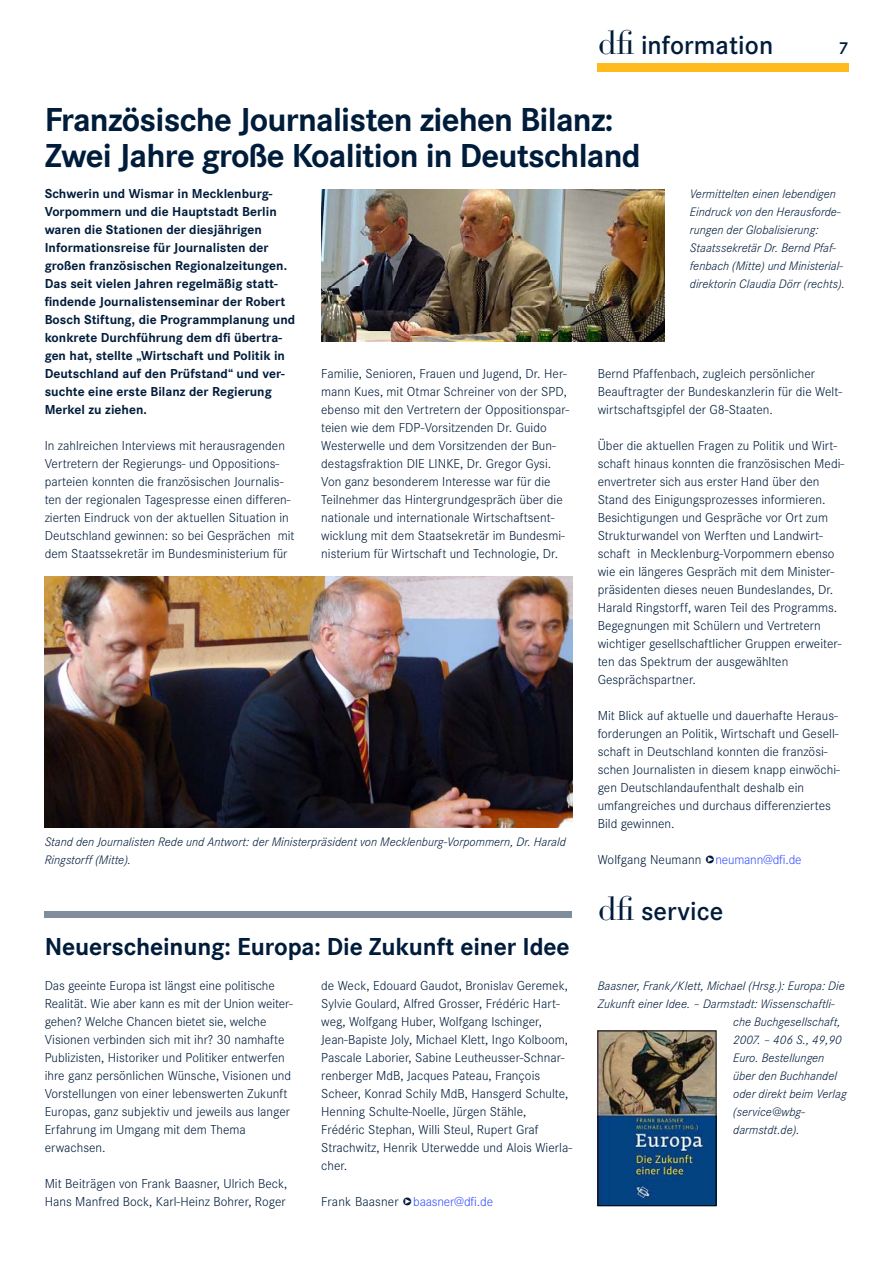
<style>
.page{position:relative;width:893px;height:1263px;background:#fff}
.page>*{position:absolute;margin:0;border:0;box-sizing:border-box;transform-origin:0 0}
.t1{font:700 34.5px/36px "Corporate S";letter-spacing:-.025em;color:#001c3b}
.t2{font:600 27px "Corporate S";letter-spacing:.005em;color:#001c3b}
.t3{font:700 25.5px "Corporate S";letter-spacing:-.005em;color:#001c3b}
.t4{font:600 18px "Corporate S";color:#001c3b}
.t5{font:300 13.5px/18px "Corporate S";letter-spacing:.005em;color:#001c3b}
.t6{font:700 13.5px/18px "Corporate S";letter-spacing:.005em;color:#001c3b}
.t7{font:300 13.5px "Corporate S";letter-spacing:.005em;color:#3751ff}
.t8{font:italic 300 12.75px/18px "Corporate S";letter-spacing:.005em;color:#001c3b}
.s1{font-family:"Bauer Bodoni";font-weight:400;font-size:33px}
.s2{color:#3751ff}
.s3{color:#001c3b}
</style>
<div class="page">
<div style="left:597px;top:63px;width:251px;height:9px;background:#ffba1d"></div>
<img style="left:45px;top:576px;width:527px;height:252px">
<img style="left:321px;top:189px;width:343px;height:153px">
<div style="left:45px;top:912px;width:527px;height:6px;background:#808d9d"></div>
<img style="left:599px;top:1033px;width:115px;height:171px">
<div style="left:597px;top:1031px;width:119px;height:175px;border:1px solid #000"></div>
<h2 class="t2" style="left:597px;top:34px;width:177px"><span class="s1">dfi</span> information</h2>
<h3 class="t4" style="left:838px;top:41px;width:11px">7</h3>
<h1 class="t1" style="left:45px;top:104px;width:597px">Französische Journalisten ziehen Bilanz:<br>Zwei Jahre große Koalition in Deutschland</h1>
<p class="t6" style="left:45px;top:186px;width:252px">Schwerin und Wismar in Mecklenburg-Vorpommern und die Hauptstadt Berlin waren die Stationen der diesjährigen Informationsreise für Journalisten der großen französischen Regionalzeitungen.<br>Das seit vielen Jahren regelmäßig statt&shy;findende Journalistenseminar der Robert Bosch Stiftung, die Programmplanung und konkrete Durchführung dem dfi übertra&shy;gen hat, stellte „Wirtschaft und Politik in Deutschland auf den Prüfstand“ und ver&shy;suchte eine erste Bilanz der Regierung Merkel zu ziehen.</p>
<p class="t5" style="left:45px;top:438px;width:251px">In zahlreichen Interviews mit herausragenden Vertretern der Regierungs- und Oppositions&shy;parteien konnten die französischen Journalis&shy;ten der regionalen Tagespresse einen differen&shy;zierten Eindruck von der aktuellen Situation in Deutschland gewinnen: so bei Gesprächen mit dem Staatssekretär im Bundesministerium für</p>
<p class="t8" style="left:690px;top:186px;width:156px">Vermittelten einen lebendigen<br>Eindruck von den Herausforde&shy;rungen der Globalisierung:<br>Staatssekretär Dr. Bernd Pfaf&shy;fenbach (Mitte) und Ministerial&shy;direktorin Claudia Dörr (rechts).</p>
<p class="t5" style="left:321px;top:366px;width:250px">Familie, Senioren, Frauen und Jugend, Dr. Her&shy;mann Kues, mit Otmar Schreiner von der SPD, ebenso mit den Vertretern der Oppositionspar&shy;teien wie dem FDP-Vorsitzenden Dr. Guido Westerwelle und dem Vorsitzenden der Bun&shy;destagsfraktion DIE LINKE, Dr. Gregor Gysi.<br>Von ganz besonderem Interesse war für die Teilnehmer das Hintergrundgespräch über die nationale und internationale Wirtschaftsent&shy;wicklung mit dem Staatsekretär im Bundesmi&shy;nisterium für Wirtschaft und Technologie, Dr.</p>
<p class="t5" style="left:597px;top:366px;width:246px">Bernd Pfaffenbach, zugleich persönlicher<br>Beauftragter der Bundeskanzlerin für die Welt&shy;wirtschaftsgipfel der G8-Staaten.</p>
<p class="t5" style="left:597px;top:438px;width:248px">Über die aktuellen Fragen zu Politik und Wirt&shy;schaft hinaus konnten die französischen Medi&shy;envertreter sich aus erster Hand über den Stand des Einigungsprozesses informieren.<br>Besichtigungen und Gespräche vor Ort zum Strukturwandel von Werften und Landwirt&shy;schaft in Mecklenburg-Vorpommern ebenso wie ein längeres Gespräch mit dem Minister&shy;präsidenten dieses neuen Bundeslandes, Dr.<br>Harald Ringstorff, waren Teil des Programms.<br>Begegnungen mit Schülern und Vertretern wichtiger gesellschaftlicher Gruppen erweiter&shy;ten das Spektrum der ausgewählten Gesprächspartner.</p>
<p class="t5" style="left:597px;top:708px;width:244px">Mit Blick auf aktuelle und dauerhafte Heraus&shy;forderungen an Politik, Wirtschaft und Gesell&shy;schaft in Deutschland konnten die französi&shy;schen Journalisten in diesem knapp einwöchi&shy;gen Deutschlandaufenthalt deshalb ein umfangreiches und durchaus differenziertes Bild gewinnen.</p>
<p class="t5" style="left:597px;top:852px;width:205px">Wolfgang Neumann ❑<span class="s2">neumann@dfi.de</span></p>
<p class="t8" style="left:45px;top:834px;width:522px">Stand den Journalisten Rede und Antwort: der Ministerpräsident von Mecklenburg-Vorpommern, Dr. Harald<br>Ringstorff (Mitte).</p>
<h3 class="t3" style="left:45px;top:936px;width:526px">Neuerscheinung: Europa: Die Zukunft einer Idee</h3>
<p class="t5" style="left:45px;top:978px;width:250px">Das geeinte Europa ist längst eine politische Realität. Wie aber kann es mit der Union weiter&shy;gehen? Welche Chancen bietet sie, welche Visionen verbinden sich mit ihr? 30 namhafte Publizisten, Historiker und Politiker entwerfen ihre ganz persönlichen Wünsche, Visionen und Vorstellungen von einer lebenswerten Zukunft Europas, ganz subjektiv und jeweils aus langer Erfahrung im Umgang mit dem Thema erwachsen.</p>
<p class="t5" style="left:45px;top:1176px;width:244px">Mit Beiträgen von Frank Baasner, Ulrich Beck,<br>Hans Manfred Bock, Karl-Heinz Bohrer, Roger</p>
<p class="t5" style="left:321px;top:978px;width:252px">de Weck, Edouard Gaudot, Bronislav Geremek, Sylvie Goulard, Alfred Grosser, Frédéric Hart&shy;weg, Wolfgang Huber, Wolfgang Ischinger, Jean-Bapiste Joly, Michael Klett, Ingo Kolboom, Pascale Laborier, Sabine Leutheusser-Schnar&shy;renberger MdB, Jacques Pateau, François Scheer, Konrad Schily MdB, Hansgerd Schulte, Henning Schulte-Noelle, Jürgen Stähle, Frédéric Stephan, Willi Steul, Rupert Graf Strachwitz, Henrik Uterwedde und Alois Wierla&shy;cher.</p>
<p class="t7" style="left:321px;top:1196px;width:173px"><span class="s3">Frank Baasner</span> <span class="s3">❑</span>baasner@dfi.de</p>
<h2 class="t2" style="left:597px;top:900px;width:127px"><span class="s1">dfi</span> service</h2>
<p class="t8" style="left:597px;top:978px;width:248px">Baasner, Frank/Klett, Michael (Hrsg.): Europa: Die</p>
<p class="t8" style="left:597px;top:996px;width:238px">Zukunft einer Idee. – Darmstadt: Wissenschaftli-</p>
<p class="t8" style="left:733px;top:1014px;width:109px">che Buchgesellschaft,</p>
<p class="t8" style="left:733px;top:1032px;width:110px">2007. – 406 S., 49,90</p>
<p class="t8" style="left:733px;top:1050px;width:93px">Euro. Bestellungen</p>
<p class="t8" style="left:733px;top:1068px;width:105px">über den Buchhandel</p>
<p class="t8" style="left:733px;top:1086px;width:115px">oder direkt beim Verlag</p>
<p class="t8" style="left:733px;top:1104px;width:73px">(service@wbg-</p>
<p class="t8" style="left:733px;top:1122px;width:68px">darmstdt.de).</p>
</div>
